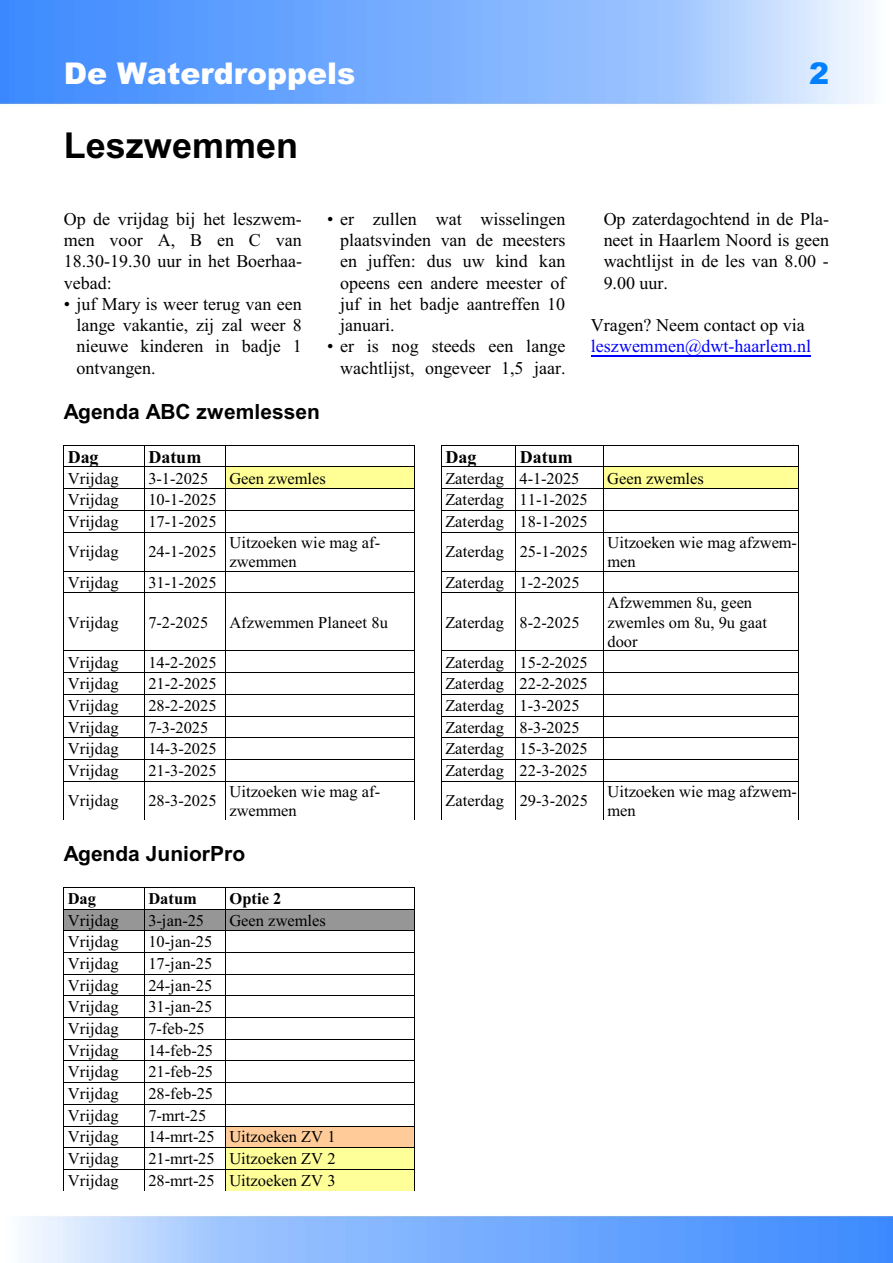
<style>
.page{position:relative;width:893px;height:1263px;background:#fff}
.page>*{position:absolute;margin:0;border:0;box-sizing:border-box;transform-origin:0 0}
.t1{font:700 36px "Arial";color:#000}
.t2{font:900 30px "Arial";color:#fff}
.t3{font:900 30px "Arial";color:#0080ff}
.t4{font:700 21px "Arial";color:#000}
.t5{font:18px/21.3px "Times New Roman";color:#000;text-align:justify}
.t6{font:18px "Times New Roman";color:#00f}
.t7{font:700 18px "Times New Roman";color:#000}
.t8{font:16.5px/19.5px "Times New Roman";color:#000}
.t9{font:700 16.5px "Times New Roman";color:#000}
</style>
<div class="page">
<img style="left:0;top:0;width:893px;height:1263px">
<div style="left:225px;top:467px;width:189px;height:22px;background:#ffff96"></div>
<div style="left:603px;top:467px;width:196px;height:22px;background:#ffff96"></div>
<div style="left:64px;top:909px;width:80px;height:21px;background:#969696"></div>
<div style="left:144px;top:909px;width:81px;height:21px;background:#969696"></div>
<div style="left:225px;top:909px;width:189px;height:21px;background:#969696"></div>
<div style="left:225px;top:1126px;width:189px;height:21px;background:#fc9"></div>
<div style="left:225px;top:1147px;width:189px;height:22px;background:#ff9"></div>
<div style="left:225px;top:1169px;width:189px;height:22px;background:#ff9"></div>
<hr style="left:591px;top:355px;width:220px;height:1px;background:#00f">
<h2 class="t2" style="left:64px;top:63px;width:293px">De Waterdroppels</h2>
<h2 class="t3" style="left:809px;top:63px;width:21px">2</h2>
<h1 class="t1" style="left:64px;top:132px;width:236px">Leszwemmen</h1>
<p class="t5" style="left:64px;top:210px;width:240px">Op de vrijdag bij het leszwem&shy;men voor A, B en C van 18.30-19.30 uur in het Boerhaa&shy;vebad:</p>
<p class="t5" style="left:76px;top:295px;width:227px;text-indent:-13px">• juf Mary is weer terug van een lange vakantie, zij zal weer 8 nieuwe kinderen in badje 1 ontvangen.</p>
<p class="t5" style="left:340px;top:210px;width:227px;text-indent:-13px">• er zullen wat wisselingen plaatsvinden van de meesters en juffen: dus uw kind kan opeens een andere meester of juf in het badje aantreffen 10 januari.</p>
<p class="t5" style="left:327px;top:337px;width:240px;text-align:right">• er is nog steeds een lange wachtlijst, ongeveer 1,5 jaar.</p>
<p class="t5" style="left:604px;top:210px;width:227px">Op zaterdagochtend in de Pla&shy;neet in Haarlem Noord is geen wachtlijst in de les van 8.00 - 9.00 uur.</p>
<p class="t5" style="left:591px;top:316px;width:215px">Vragen? Neem contact op via</p>
<p class="t6" style="left:591px;top:340px;width:222px">leszwemmen@dwt-haarlem.nl</p>
<p class="t4" style="left:64px;top:404px;width:258px">Agenda ABC zwemlessen</p>
<p class="t7" style="left:68px;top:451px;width:32px">Dag</p>
<p class="t7" style="left:148px;top:451px;width:54px">Datum</p>
<p class="t7" style="left:446px;top:451px;width:32px">Dag</p>
<p class="t7" style="left:520px;top:451px;width:54px">Datum</p>
<p class="t8" style="left:68px;top:470px;width:52px">Vrijdag</p>
<p class="t8" style="left:148px;top:470px;width:61px">3-1-2025</p>
<p class="t8" style="left:229px;top:470px;width:98px">Geen zwemles</p>
<p class="t8" style="left:445px;top:470px;width:136px">Zaterdag 4-1-2025</p>
<p class="t8" style="left:607px;top:470px;width:98px">Geen zwemles</p>
<p class="t8" style="left:68px;top:491px;width:52px">Vrijdag</p>
<p class="t8" style="left:148px;top:491px;width:70px">10-1-2025</p>
<p class="t8" style="left:445px;top:491px;width:144px">Zaterdag 11-1-2025</p>
<p class="t8" style="left:68px;top:513px;width:52px">Vrijdag</p>
<p class="t8" style="left:148px;top:513px;width:70px">17-1-2025</p>
<p class="t8" style="left:445px;top:513px;width:144px">Zaterdag 18-1-2025</p>
<p class="t8" style="left:68px;top:544px;width:52px">Vrijdag</p>
<p class="t8" style="left:148px;top:544px;width:70px">24-1-2025</p>
<p class="t8" style="left:230px;top:534px;width:152px">Uitzoeken wie mag af&shy;zwemmen</p>
<p class="t8" style="left:446px;top:544px;width:144px">Zaterdag 25-1-2025</p>
<p class="t8" style="left:607px;top:534px;width:191px">Uitzoeken wie mag afzwem&shy;men</p>
<p class="t8" style="left:68px;top:574px;width:52px">Vrijdag</p>
<p class="t8" style="left:148px;top:574px;width:70px">31-1-2025</p>
<p class="t8" style="left:445px;top:574px;width:136px">Zaterdag 1-2-2025</p>
<p class="t8" style="left:68px;top:614px;width:52px">Vrijdag</p>
<p class="t8" style="left:148px;top:614px;width:61px">7-2-2025</p>
<p class="t8" style="left:229px;top:614px;width:160px">Afzwemmen Planeet 8u</p>
<p class="t8" style="left:445px;top:614px;width:136px">Zaterdag 8-2-2025</p>
<p class="t8" style="left:607px;top:595px;width:161px">Afzwemmen 8u, geen zwemles om 8u, 9u gaat door</p>
<p class="t8" style="left:68px;top:654px;width:52px">Vrijdag</p>
<p class="t8" style="left:148px;top:654px;width:70px">14-2-2025</p>
<p class="t8" style="left:445px;top:654px;width:144px">Zaterdag 15-2-2025</p>
<p class="t8" style="left:68px;top:675px;width:52px">Vrijdag</p>
<p class="t8" style="left:148px;top:675px;width:70px">21-2-2025</p>
<p class="t8" style="left:445px;top:675px;width:144px">Zaterdag 22-2-2025</p>
<p class="t8" style="left:68px;top:697px;width:52px">Vrijdag</p>
<p class="t8" style="left:148px;top:697px;width:70px">28-2-2025</p>
<p class="t8" style="left:445px;top:697px;width:136px">Zaterdag 1-3-2025</p>
<p class="t8" style="left:68px;top:719px;width:52px">Vrijdag</p>
<p class="t8" style="left:148px;top:719px;width:61px">7-3-2025</p>
<p class="t8" style="left:445px;top:719px;width:136px">Zaterdag 8-3-2025</p>
<p class="t8" style="left:68px;top:741px;width:52px">Vrijdag</p>
<p class="t8" style="left:148px;top:741px;width:70px">14-3-2025</p>
<p class="t8" style="left:445px;top:741px;width:144px">Zaterdag 15-3-2025</p>
<p class="t8" style="left:68px;top:762px;width:52px">Vrijdag</p>
<p class="t8" style="left:148px;top:762px;width:70px">21-3-2025</p>
<p class="t8" style="left:445px;top:762px;width:144px">Zaterdag 22-3-2025</p>
<p class="t8" style="left:68px;top:793px;width:52px">Vrijdag</p>
<p class="t8" style="left:148px;top:793px;width:70px">28-3-2025</p>
<p class="t8" style="left:230px;top:783px;width:152px">Uitzoeken wie mag af&shy;zwemmen</p>
<p class="t8" style="left:446px;top:793px;width:144px">Zaterdag 29-3-2025</p>
<p class="t8" style="left:607px;top:783px;width:191px">Uitzoeken wie mag afzwem&shy;men</p>
<p class="t4" style="left:64px;top:846px;width:183px">Agenda JuniorPro</p>
<p class="t9" style="left:68px;top:893px;width:30px">Dag</p>
<p class="t9" style="left:148px;top:893px;width:50px">Datum</p>
<p class="t9" style="left:229px;top:893px;width:54px">Optie 2</p>
<p class="t8" style="left:68px;top:912px;width:52px">Vrijdag</p>
<p class="t8" style="left:148px;top:912px;width:57px">3-jan-25</p>
<p class="t8" style="left:229px;top:912px;width:98px">Geen zwemles</p>
<p class="t8" style="left:68px;top:933px;width:52px">Vrijdag</p>
<p class="t8" style="left:148px;top:933px;width:65px">10-jan-25</p>
<p class="t8" style="left:68px;top:955px;width:52px">Vrijdag</p>
<p class="t8" style="left:148px;top:955px;width:65px">17-jan-25</p>
<p class="t8" style="left:68px;top:977px;width:52px">Vrijdag</p>
<p class="t8" style="left:148px;top:977px;width:65px">24-jan-25</p>
<p class="t8" style="left:68px;top:998px;width:52px">Vrijdag</p>
<p class="t8" style="left:148px;top:998px;width:65px">31-jan-25</p>
<p class="t8" style="left:68px;top:1020px;width:52px">Vrijdag</p>
<p class="t8" style="left:148px;top:1020px;width:58px">7-feb-25</p>
<p class="t8" style="left:68px;top:1042px;width:52px">Vrijdag</p>
<p class="t8" style="left:148px;top:1042px;width:66px">14-feb-25</p>
<p class="t8" style="left:68px;top:1064px;width:52px">Vrijdag</p>
<p class="t8" style="left:148px;top:1064px;width:66px">21-feb-25</p>
<p class="t8" style="left:68px;top:1085px;width:52px">Vrijdag</p>
<p class="t8" style="left:148px;top:1085px;width:66px">28-feb-25</p>
<p class="t8" style="left:68px;top:1107px;width:52px">Vrijdag</p>
<p class="t8" style="left:148px;top:1107px;width:59px">7-mrt-25</p>
<p class="t8" style="left:68px;top:1129px;width:52px">Vrijdag</p>
<p class="t8" style="left:148px;top:1129px;width:189px">14-mrt-25 Uitzoeken ZV 1</p>
<p class="t8" style="left:68px;top:1150px;width:52px">Vrijdag</p>
<p class="t8" style="left:148px;top:1150px;width:189px">21-mrt-25 Uitzoeken ZV 2</p>
<p class="t8" style="left:68px;top:1172px;width:52px">Vrijdag</p>
<p class="t8" style="left:148px;top:1172px;width:189px">28-mrt-25 Uitzoeken ZV 3</p>
</div>
